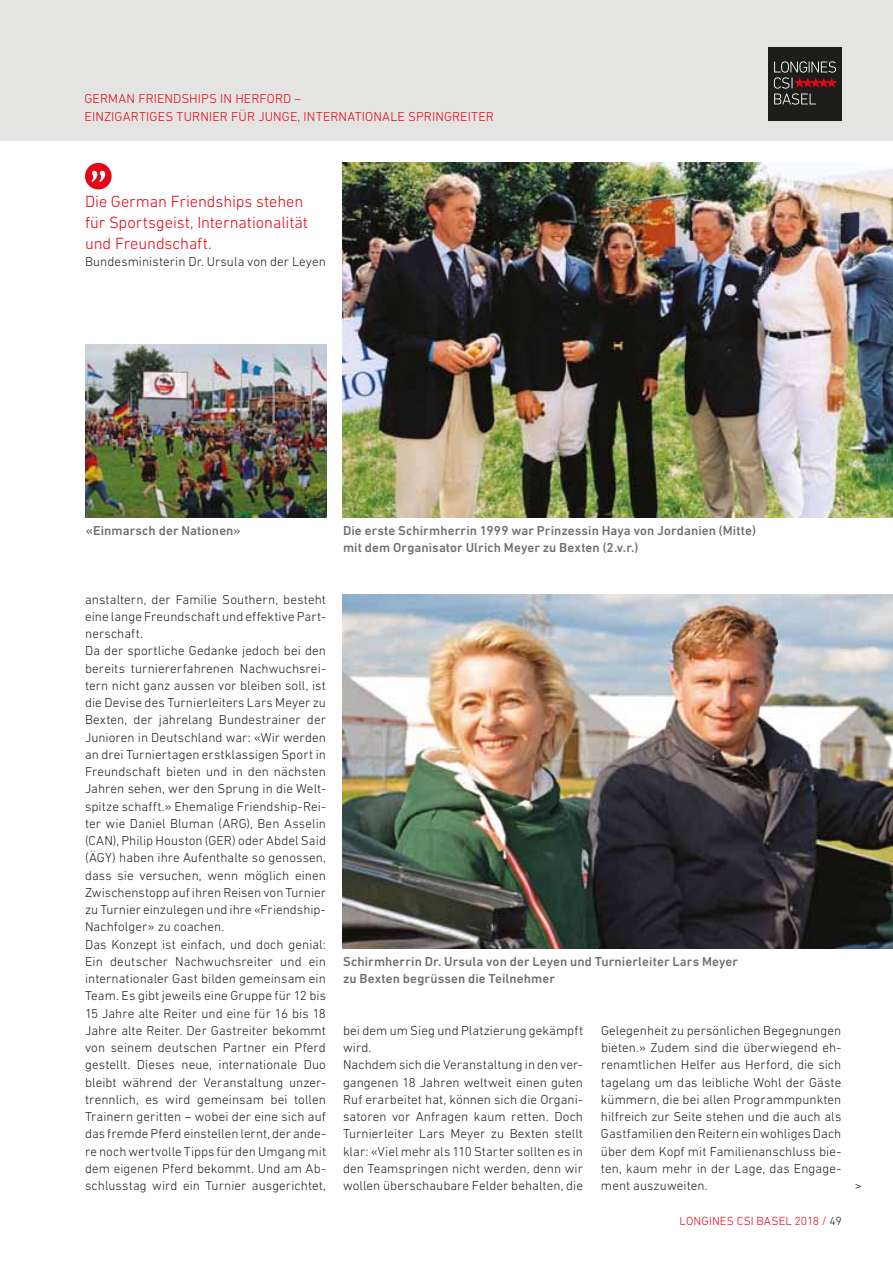
<style>
.page{position:relative;width:893px;height:1263px;background:#fff}
.page>*{position:absolute;margin:0;border:0;box-sizing:border-box;transform-origin:0 0}
.t1{font:300 16.5px/21px "DIN Next LT Pro";letter-spacing:-.005em;color:#e30614}
.t2{font:300 13.2px/17.2px "DIN Next LT Pro";letter-spacing:.005em;color:#1d1d1b}
.t3{font:500 13.2px/17.2px "DIN Next LT Pro";letter-spacing:.01em;color:#6f6f6e}
.t4{font:300 13.2px/17.2px "DIN Next LT Pro";letter-spacing:.005em;color:#e30614}
.t5{font:300 12px "DIN Next LT Pro";letter-spacing:.01em;color:#e30614}
.s1{color:#1d1d1b}
</style>
<div class="page">
<div style="left:0;top:0;width:893px;height:140px;background:#e4e4e3"></div>
<div style="left:768px;top:47px;width:74px;height:74px;background:#1d1d1b"></div>
<svg style="left:774px;top:61px;width:62px;height:44px"></svg>
<img style="left:343px;top:163px;width:550px;height:354px">
<img style="left:86px;top:345px;width:240px;height:172px">
<img style="left:343px;top:594px;width:550px;height:354px">
<div style="left:85px;top:163px;width:27px;height:26px;background:#e30614;border-radius:50%"></div>
<svg style="left:91px;top:171px;width:14px;height:11px"></svg>
<p class="t4" style="left:85px;top:92px;width:411px">GERMAN FRIENDSHIPS IN HERFORD –<br>EINZIGARTIGES TURNIER FÜR JUNGE, INTERNATIONALE SPRINGREITER</p>
<p class="t1" style="left:85px;top:192px;width:225px">Die German Friendships stehen für Sportsgeist, Internationalität und Freundschaft.</p>
<p class="t2" style="left:85px;top:254px;width:242px">Bundesministerin Dr. Ursula von der Leyen</p>
<p class="t3" style="left:86px;top:523px;width:156px">«Einmarsch der Nationen»</p>
<p class="t2" style="left:85px;top:592px;width:243px">anstaltern, der Familie Southern, besteht eine lange Freundschaft und effektive Part&shy;nerschaft.<br>Da der sportliche Gedanke jedoch bei den bereits turniererfahrenen Nachwuchsrei&shy;tern nicht ganz aussen vor bleiben soll, ist die Devise des Turnierleiters Lars Meyer zu Bexten, der jahrelang Bundestrainer der Junioren in Deutschland war: «Wir werden an drei Turniertagen erstklassigen Sport in Freundschaft bieten und in den nächsten Jahren sehen, wer den Sprung in die Welt&shy;spitze schafft.» Ehemalige Friendship-Rei&shy;ter wie Daniel Bluman (ARG), Ben Asselin (CAN), Philip Houston (GER) oder Abdel Said (ÄGY) haben ihre Aufenthalte so genossen, dass sie versuchen, wenn möglich einen Zwischenstopp auf ihren Reisen von Turnier zu Turnier einzulegen und ihre «Friendship-Nachfolger» zu coachen.<br>Das Konzept ist einfach, und doch genial:<br>Ein deutscher Nachwuchsreiter und ein internationaler Gast bilden gemeinsam ein Team. Es gibt jeweils eine Gruppe für 12 bis 15 Jahre alte Reiter und eine für 16 bis 18<br>Jahre alte Reiter. Der Gastreiter bekommt von seinem deutschen Partner ein Pferd gestellt. Dieses neue, internationale Duo bleibt während der Veranstaltung unzer&shy;trennlich, es wird gemeinsam bei tollen Trainern geritten – wobei der eine sich auf das fremde Pferd einstellen lernt, der ande&shy;re noch wertvolle Tipps für den Umgang mit dem eigenen Pferd bekommt. Und am Ab&shy;schlusstag wird ein Turnier ausgerichtet,</p>
<p class="t3" style="left:343px;top:523px;width:414px">Die erste Schirmherrin 1999 war Prinzessin Haya von Jordanien (Mitte) mit dem Organisator Ulrich Meyer zu Bexten (2.v.r.)</p>
<p class="t3" style="left:343px;top:954px;width:397px">Schirmherrin Dr. Ursula von der Leyen und Turnierleiter Lars Meyer zu Bexten begrüssen die Teilnehmer</p>
<p class="t2" style="left:343px;top:1023px;width:242px">bei dem um Sieg und Platzierung gekämpft wird.<br>Nachdem sich die Veranstaltung in den ver&shy;gangenen 18 Jahren weltweit einen guten Ruf erarbeitet hat, können sich die Organi&shy;satoren vor Anfragen kaum retten. Doch Turnierleiter Lars Meyer zu Bexten stellt klar: «Viel mehr als 110 Starter sollten es in den Teamspringen nicht werden, denn wir wollen überschaubare Felder behalten, die</p>
<p class="t2" style="left:601px;top:1023px;width:242px;text-align:justify">Gelegenheit zu persönlichen Begegnungen bieten.» Zudem sind die überwiegend eh&shy;renamtlichen Helfer aus Herford, die sich tagelang um das leibliche Wohl der Gäste kümmern, die bei allen Programmpunkten hilfreich zur Seite stehen und die auch als Gastfamilien den Reitern ein wohliges Dach über dem Kopf mit Familienanschluss bie&shy;ten, kaum mehr in der Lage, das Engage&shy;ment auszuweiten.</p>
<p class="t5" style="left:680px;top:1216px;width:164px">LONGINES CSI BASEL 2018 / <span class="s1">49</span></p>
<p class="t2" style="left:855px;top:1178px;width:9px">&gt;</p>
</div>
